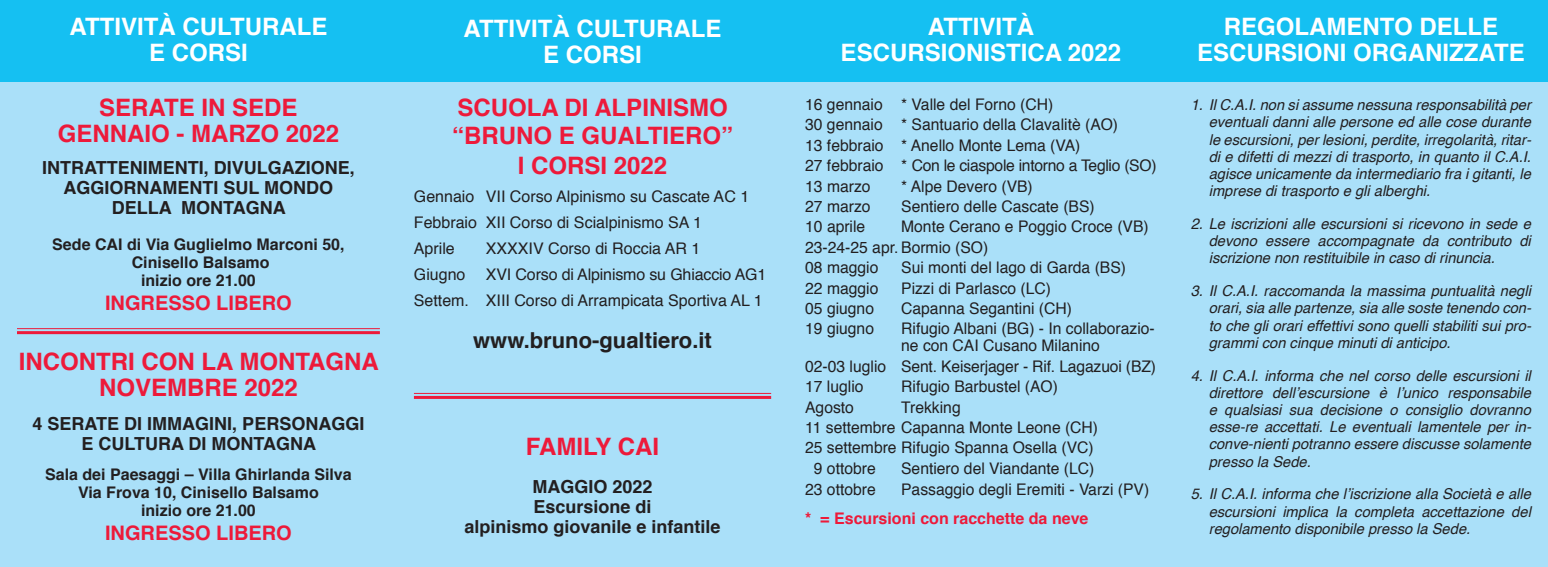
<style>
.page{position:relative;width:1548px;height:567px;background:#aae0f9}
.page>*{position:absolute;margin:0;border:0;box-sizing:border-box;transform-origin:0 0}
.t1{font:700 24px/26px "Helvetica";color:#ed1a3a;text-align:center}
.t2{font:700 24px/26px "Helvetica";color:#fff;text-align:center}
.t3{font:700 22px "Helvetica";color:#231f20}
.t4{font:700 20px "Helvetica";color:#ed1a3a}
.t5{font:700 18px/20px "Helvetica";color:#231f20;text-align:center}
.t6{font:16px/20.4px "Helvetica";color:#231f20}
.t7{font:700 16px/18px "Helvetica";color:#231f20;text-align:center}
.t8{font:700 16px "Helvetica";color:#ed1a3a}
.t9{font:italic 15px/17.2px "Helvetica";color:#231f20;text-align:justify}
</style>
<div class="page">
<div style="left:0;top:0;width:1548px;height:81px;background:#15c0f2"></div>
<hr style="left:17px;top:328px;width:363px;height:1px;background:#ed1a3a">
<hr style="left:17px;top:331px;width:363px;height:3px;background:#ed1a3a">
<hr style="left:414px;top:393px;width:357px;height:1px;background:#ed1a3a">
<hr style="left:414px;top:396px;width:357px;height:3px;background:#ed1a3a">
<h1 class="t2" style="left:70px;top:14px;width:259px">ATTIVITÀ CULTURALE<br>E CORSI</h1>
<h1 class="t1" style="left:58px;top:95px;width:283px">SERATE IN SEDE<br>GENNAIO - MARZO 2022</h1>
<p class="t5" style="left:42px;top:158px;width:314px">INTRATTENIMENTI, DIVULGAZIONE,<br>AGGIORNAMENTI SUL MONDO<br>DELLA MONTAGNA</p>
<p class="t7" style="left:52px;top:236px;width:294px">Sede CAI di Via Guglielmo Marconi 50,<br>Cinisello Balsamo<br>inizio ore 21.00</p>
<h3 class="t4" style="left:105px;top:287px;width:188px">INGRESSO LIBERO</h3>
<h1 class="t1" style="left:19px;top:349px;width:361px">INCONTRI CON LA MONTAGNA<br>NOVEMBRE 2022</h1>
<p class="t5" style="left:33px;top:414px;width:333px">4 SERATE DI IMMAGINI, PERSONAGGI<br>E CULTURA DI MONTAGNA</p>
<p class="t7" style="left:45px;top:466px;width:308px">Sala dei Paesaggi – Villa Ghirlanda Silva<br>Via Frova 10, Cinisello Balsamo<br>inizio ore 21.00</p>
<h3 class="t4" style="left:105px;top:517px;width:188px">INGRESSO LIBERO</h3>
<h1 class="t2" style="left:464px;top:16px;width:259px">ATTIVITÀ CULTURALE<br>E CORSI</h1>
<h1 class="t1" style="left:452px;top:94px;width:282px;line-height:29px">SCUOLA DI ALPINISMO “BRUNO E GUALTIERO”<br>I CORSI 2022</h1>
<p class="t6" style="left:414px;top:184px;width:337px;line-height:26px">Gennaio VII Corso Alpinismo su Cascate AC 1<br>Febbraio XII Corso di Scialpinismo SA 1<br>Aprile</p>
<p class="t6" style="left:486px;top:239px;width:216px">XXXXIV Corso di Roccia AR 1</p>
<p class="t6" style="left:414px;top:262px;width:354px;line-height:26px;text-align:right">XVI Corso di Alpinismo su Ghiaccio AG1<br>Settem. XIII Corso di Arrampicata Sportiva AL 1</p>
<h2 class="t3" style="left:473px;top:323px;width:240px">www.bruno-gualtiero.it</h2>
<p class="t6" style="left:414px;top:265px;width:53px">Giugno</p>
<h1 class="t1" style="left:526px;top:434px;width:135px">FAMILY CAI</h1>
<p class="t5" style="left:464px;top:477px;width:258px">MAGGIO 2022<br>Escursione di<br>alpinismo giovanile e infantile</p>
<h1 class="t2" style="left:841px;top:14px;width:282px">ATTIVITÀ<br>ESCURSIONISTICA 2022</h1>
<p class="t6" style="left:805px;top:95px;width:353px">16 gennaio * Valle del Forno (CH)<br>30 gennaio * Santuario della Clavalitè (AO)<br>13 febbraio * Anello Monte Lema (VA)<br>27 febbraio * Con le ciaspole intorno a Teglio (SO)<br>13 marzo</p>
<p class="t6" style="left:901px;top:176px;width:133px">* Alpe Devero (VB)</p>
<p class="t6" style="left:805px;top:197px;width:67px">27 marzo</p>
<p class="t6" style="left:901px;top:197px;width:195px">Sentiero delle Cascate (BS)</p>
<p class="t6" style="left:805px;top:217px;width:62px">10 aprile</p>
<p class="t6" style="left:805px;top:217px;width:345px;text-indent:96px">Monte Cerano e Poggio Croce (VB)<br>23-24-25 apr. Bormio (SO)<br>08 maggio</p>
<p class="t6" style="left:901px;top:258px;width:226px">Sui monti del lago di Garda (BS)</p>
<p class="t6" style="left:805px;top:278px;width:75px">22 maggio</p>
<p class="t6" style="left:901px;top:278px;width:151px">Pizzi di Parlasco (LC)</p>
<p class="t6" style="left:805px;top:299px;width:70px">05 giugno</p>
<p class="t6" style="left:901px;top:299px;width:172px">Capanna Segantini (CH)</p>
<p class="t6" style="left:805px;top:319px;width:70px">19 giugno</p>
<p class="t6" style="left:901px;top:321px;width:255px;line-height:17px">Rifugio Albani (BG) - In collaborazio&shy;ne con CAI Cusano Milanino</p>
<p class="t6" style="left:805px;top:356px;width:352px">02-03 luglio Sent. Keiserjager - Rif. Lagazuoi (BZ)<br>17 luglio</p>
<p class="t6" style="left:901px;top:377px;width:158px">Rifugio Barbustel (AO)</p>
<p class="t6" style="left:805px;top:397px;width:50px">Agosto</p>
<p class="t6" style="left:901px;top:397px;width:61px">Trekking</p>
<p class="t6" style="left:805px;top:418px;width:294px">11 settembre Capanna Monte Leone (CH)</p>
<p class="t6" style="left:805px;top:438px;width:290px">25 settembre Rifugio Spanna Osella (VC)</p>
<p class="t6" style="left:814px;top:458px;width:63px">9 ottobre</p>
<p class="t6" style="left:901px;top:458px;width:195px">Sentiero del Viandante (LC)</p>
<p class="t6" style="left:805px;top:480px;width:72px">23 ottobre</p>
<p class="t6" style="left:901px;top:480px;width:250px">Passaggio degli Eremiti - Varzi (PV)</p>
<p class="t8" style="left:805px;top:505px;width:285px">* = Escursioni con racchette da neve</p>
<h1 class="t2" style="left:1197px;top:14px;width:329px">REGOLAMENTO DELLE<br>ESCURSIONI ORGANIZZATE</h1>
<p class="t9" style="left:1209px;top:97px;width:324px;text-indent:-18px">1. Il C.A.I. non si assume nessuna responsabilità per eventuali danni alle persone ed alle cose durante le escursioni, per lesioni, perdite, irregolarità, ritar&shy;di e difetti di mezzi di trasporto, in quanto il C.A.I. agisce unicamente da intermediario fra i gitanti, le imprese di trasporto e gli alberghi.</p>
<p class="t9" style="left:1209px;top:215px;width:324px;text-indent:-18px">2. Le iscrizioni alle escursioni si ricevono in sede e devono essere accompagnate da contributo di iscrizione non restituibile in caso di rinuncia.</p>
<p class="t9" style="left:1209px;top:283px;width:324px;text-indent:-18px">3. Il C.A.I. raccomanda la massima puntualità negli orari, sia alle partenze, sia alle soste tenendo con&shy;to che gli orari effettivi sono quelli stabiliti sui pro&shy;grammi con cinque minuti di anticipo.</p>
<p class="t9" style="left:1209px;top:367px;width:324px;text-indent:-18px">4. Il C.A.I. informa che nel corso delle escursioni il direttore dell’escursione è l’unico responsabile e qualsiasi sua decisione o consiglio dovranno esse-re accettati. Le eventuali lamentele per in&shy;conve-nienti potranno essere discusse solamente presso la Sede.</p>
<p class="t9" style="left:1209px;top:486px;width:324px;text-indent:-18px">5. Il C.A.I. informa che l’iscrizione alla Società e alle escursioni implica la completa accettazione del regolamento disponibile presso la Sede.</p>
</div>
